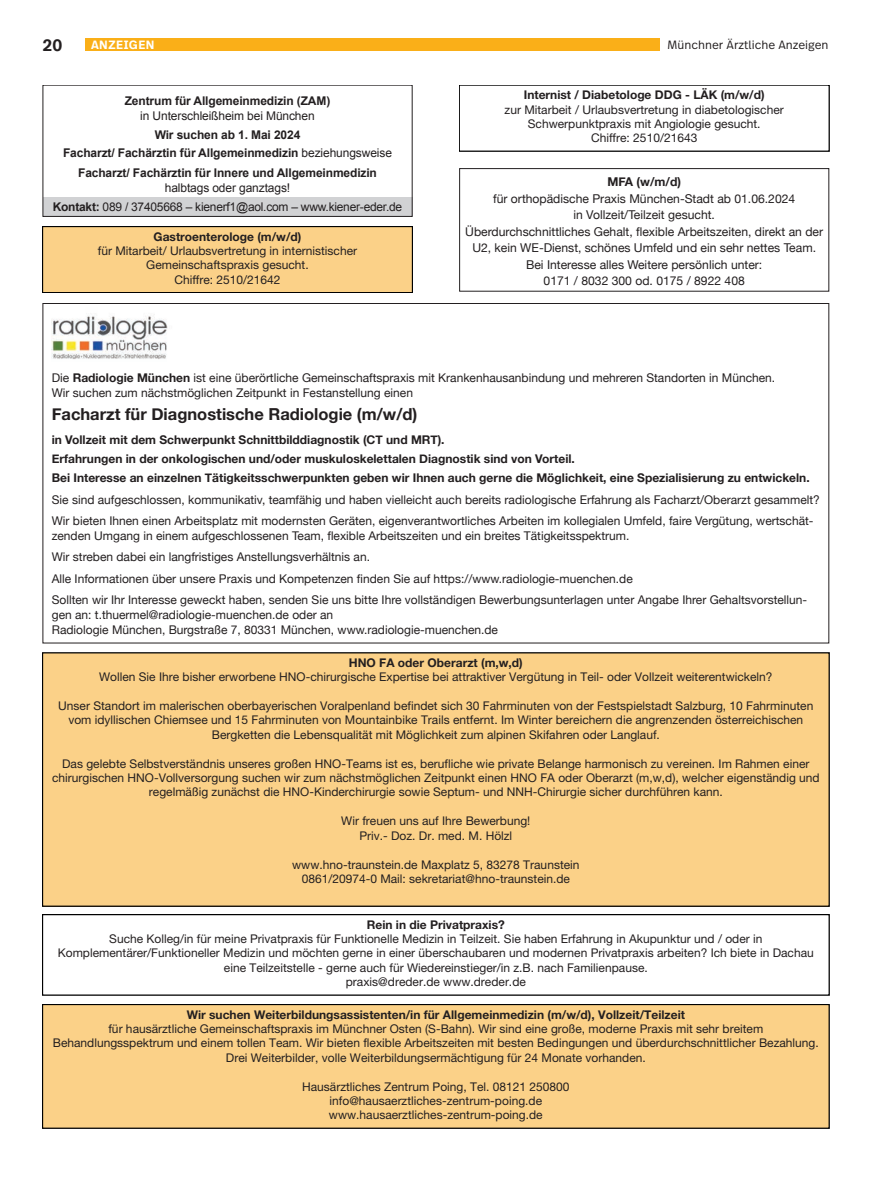
<style>
.page{position:relative;width:893px;height:1191px;background:#fff}
.page>*{position:absolute;margin:0;border:0;box-sizing:border-box;transform-origin:0 0}
.t1{font:700 16.5px "Helvetica Neue";color:#231f20}
.t2{font:600 16.5px "Real Text Pro";color:#231f20}
.t3{font:12.15px/16.5px "Helvetica Neue";color:#231f20;text-align:center}
.t4{font:700 12.15px "Helvetica Neue";color:#231f20}
.t5{font:12px/14.4px "Helvetica Neue LT Com";color:#231f20;text-align:center}
.t6{font:12px/21.5px "Helvetica Neue";color:#231f20}
.t7{font:700 12px/19.2px "Helvetica Neue";color:#231f20}
.t8{font:700 12px "Helvetica Neue LT Com";color:#231f20}
.t9{font:700 12px/18px "Arial";letter-spacing:-.01em;color:#231f20;text-align:center}
.t10{font:12px/19.5px "Arial";letter-spacing:-.01em;color:#231f20;text-align:center}
.t11{font:300 12px "Real Text Pro";color:#231f20}
.t12{font:600 12px "Real Text Pro";letter-spacing:.04em;color:#fff}
.s1{font-weight:400}
.s2{font-weight:700}
</style>
<div class="page">
<div style="left:85px;top:38px;width:574px;height:13px;background:#faaf18"></div>
<div style="left:43px;top:914px;width:786px;height:81px;border:1px solid #000"></div>
<div style="left:43px;top:653px;width:786px;height:253px;background:#fbd188"></div>
<div style="left:43px;top:226px;width:369px;height:67px;background:#fbd188"></div>
<div style="left:43px;top:226px;width:369px;height:67px;border:1px solid #000"></div>
<div style="left:43px;top:1004px;width:786px;height:124px;background:#fbd188"></div>
<div style="left:43px;top:1004px;width:786px;height:124px;border:1px solid #000"></div>
<div style="left:459px;top:168px;width:370px;height:123px;border:1px solid #231f20"></div>
<img style="left:52px;top:314px;width:116px;height:45px">
<div style="left:43px;top:198px;width:369px;height:19px;background:#d1d2d4"></div>
<div style="left:43px;top:85px;width:369px;height:132px;border:1px solid #231f20"></div>
<h1 class="t2" style="left:43px;top:31px;width:21px">20</h1>
<p class="t12" style="left:91px;top:35px;width:65px">ANZEIGEN</p>
<p class="t11" style="left:668px;top:35px;width:162px">Münchner Ärztliche Anzeigen</p>
<p class="t9" style="left:125px;top:92px;width:207px">Zentrum für Allgemeinmedizin (ZAM)</p>
<p class="t10" style="left:140px;top:106px;width:176px">in Unterschleißheim bei München</p>
<p class="t9" style="left:63px;top:126px;width:330px">Wir suchen ab 1. Mai 2024<br>Facharzt/ Fachärztin für Allgemeinmedizin <span class="s1">beziehungsweise</span></p>
<p class="t9" style="left:78px;top:164px;width:300px">Facharzt/ Fachärztin für Innere und Allgemeinmedizin</p>
<p class="t10" style="left:53px;top:178px;width:351px">halbtags oder ganztags!<br><span class="s2">Kontakt:</span> 089 / 37405668 – kienerf1@aol.com – www.kiener-eder.de</p>
<p class="t8" style="left:154px;top:229px;width:149px">Gastroenterologe (m/w/d)</p>
<p class="t5" style="left:98px;top:243px;width:261px">für Mitarbeit/ Urlaubsvertretung in internistischer<br>Gemeinschaftspraxis gesucht.<br>Chiffre: 2510/21642</p>
<p class="t8" style="left:524px;top:87px;width:242px">Internist / Diabetologe DDG - LÄK (m/w/d)</p>
<p class="t5" style="left:505px;top:102px;width:281px">zur Mitarbeit / Urlaubsvertretung in diabetologischer<br>Schwerpunktpraxis mit Angiologie gesucht.<br>Chiffre: 2510/21643</p>
<p class="t4" style="left:607px;top:172px;width:75px">MFA (w/m/d)</p>
<p class="t3" style="left:465px;top:191px;width:359px">für orthopädische Praxis München-Stadt ab 01.06.2024<br>in Vollzeit/Teilzeit gesucht.<br>Überdurchschnittliches Gehalt, flexible Arbeitszeiten, direkt an der U2, kein WE-Dienst, schönes Umfeld und ein sehr nettes Team.<br>Bei Interesse alles Weitere persönlich unter:<br>0171 / 8032 300 od. 0175 / 8922 408</p>
<p class="t6" style="left:52px;top:370px;width:725px;line-height:15px">Die <span class="s2">Radiologie München</span> ist eine überörtliche Gemeinschaftspraxis mit Krankenhausanbindung und mehreren Standorten in München.<br>Wir suchen zum nächstmöglichen Zeitpunkt in Festanstellung einen</p>
<h1 class="t1" style="left:52px;top:401px;width:367px">Facharzt für Diagnostische Radiologie (m/w/d)</h1>
<p class="t7" style="left:52px;top:430px;width:759px">in Vollzeit mit dem Schwerpunkt Schnittbilddiagnostik (CT und MRT).<br>Erfahrungen in der onkologischen und/oder muskuloskelettalen Diagnostik sind von Vorteil.<br>Bei Interesse an einzelnen Tätigkeitsschwerpunkten geben wir Ihnen auch gerne die Möglichkeit, eine Spezialisierung zu entwickeln.</p>
<p class="t6" style="left:52px;top:489px;width:770px">Sie sind aufgeschlossen, kommunikativ, teamfähig und haben vielleicht auch bereits radiologische Erfahrung als Facharzt/Oberarzt gesammelt?<br>Wir bieten Ihnen einen Arbeitsplatz mit modernsten Geräten, eigenverantwortliches Arbeiten im kollegialen Umfeld, faire Vergütung, wertschät-</p>
<p class="t6" style="left:52px;top:525px;width:757px">zenden Umgang in einem aufgeschlossenen Team, flexible Arbeitszeiten und ein breites Tätigkeitsspektrum.<br>Wir streben dabei ein langfristiges Anstellungsverhältnis an.<br>Alle Informationen über unsere Praxis und Kompetenzen finden Sie auf https://www.radiologie-muenchen.de<br>Sollten wir Ihr Interesse geweckt haben, senden Sie uns bitte Ihre vollständigen Bewerbungsunterlagen unter Angabe Ihrer Gehaltsvorstellun-</p>
<p class="t6" style="left:52px;top:608px;width:448px;line-height:15px">gen an: t.thuermel@radiologie-muenchen.de oder an<br>Radiologie München, Burgstraße 7, 80331 München, www.radiologie-muenchen.de</p>
<p class="t8" style="left:349px;top:655px;width:176px">HNO FA oder Oberarzt (m,w,d)</p>
<p class="t5" style="left:99px;top:669px;width:675px">Wollen Sie Ihre bisher erworbene HNO-chirurgische Expertise bei attraktiver Vergütung in Teil- oder Vollzeit weiterentwickeln?</p>
<p class="t5" style="left:58px;top:698px;width:757px">Unser Standort im malerischen oberbayerischen Voralpenland befindet sich 30 Fahrminuten von der Festspielstadt Salzburg, 10 Fahrminuten vom idyllischen Chiemsee und 15 Fahrminuten von Mountainbike Trails entfernt. Im Winter bereichern die angrenzenden österreichischen<br>Bergketten die Lebensqualität mit Möglichkeit zum alpinen Skifahren oder Langlauf.</p>
<p class="t5" style="left:52px;top:756px;width:769px">Das gelebte Selbstverständnis unseres großen HNO-Teams ist es, berufliche wie private Belange harmonisch zu vereinen. Im Rahmen einer chirurgischen HNO-Vollversorgung suchen wir zum nächstmöglichen Zeitpunkt einen HNO FA oder Oberarzt (m,w,d), welcher eigenständig und regelmäßig zunächst die HNO-Kinderchirurgie sowie Septum- und NNH-Chirurgie sicher durchführen kann.</p>
<p class="t5" style="left:341px;top:813px;width:191px">Wir freuen uns auf Ihre Bewerbung!<br>Priv.- Doz. Dr. med. M. Hölzl</p>
<p class="t5" style="left:292px;top:856px;width:289px">www.hno-traunstein.de Maxplatz 5, 83278 Traunstein<br>0861/20974-0 Mail: sekretariat@hno-traunstein.de</p>
<p class="t8" style="left:367px;top:916px;width:139px">Rein in die Privatpraxis?</p>
<p class="t5" style="left:58px;top:931px;width:757px">Suche Kolleg/in für meine Privatpraxis für Funktionelle Medizin in Teilzeit. Sie haben Erfahrung in Akupunktur und / oder in Komplementärer/Funktioneller Medizin und möchten gerne in einer überschaubaren und modernen Privatpraxis arbeiten? Ich biete in Dachau eine Teilzeitstelle - gerne auch für Wiedereinstieger/in z.B. nach Familienpause.<br>praxis@dreder.de www.dreder.de</p>
<p class="t8" style="left:187px;top:1006px;width:500px">Wir suchen Weiterbildungsassistenten/in für Allgemeinmedizin (m/w/d), Vollzeit/Teilzeit</p>
<p class="t5" style="left:53px;top:1021px;width:767px">für hausärztliche Gemeinschaftspraxis im Münchner Osten (S-Bahn). Wir sind eine große, moderne Praxis mit sehr breitem<br>Behandlungsspektrum und einem tollen Team. Wir bieten flexible Arbeitszeiten mit besten Bedingungen und überdurchschnittlicher Bezahlung.<br>Drei Weiterbilder, volle Weiterbildungsermächtigung für 24 Monate vorhanden.</p>
<p class="t5" style="left:302px;top:1078px;width:269px">Hausärztliches Zentrum Poing, Tel. 08121 250800 info@hausaerztliches-zentrum-poing.de www.hausaerztliches-zentrum-poing.de</p>
</div>
